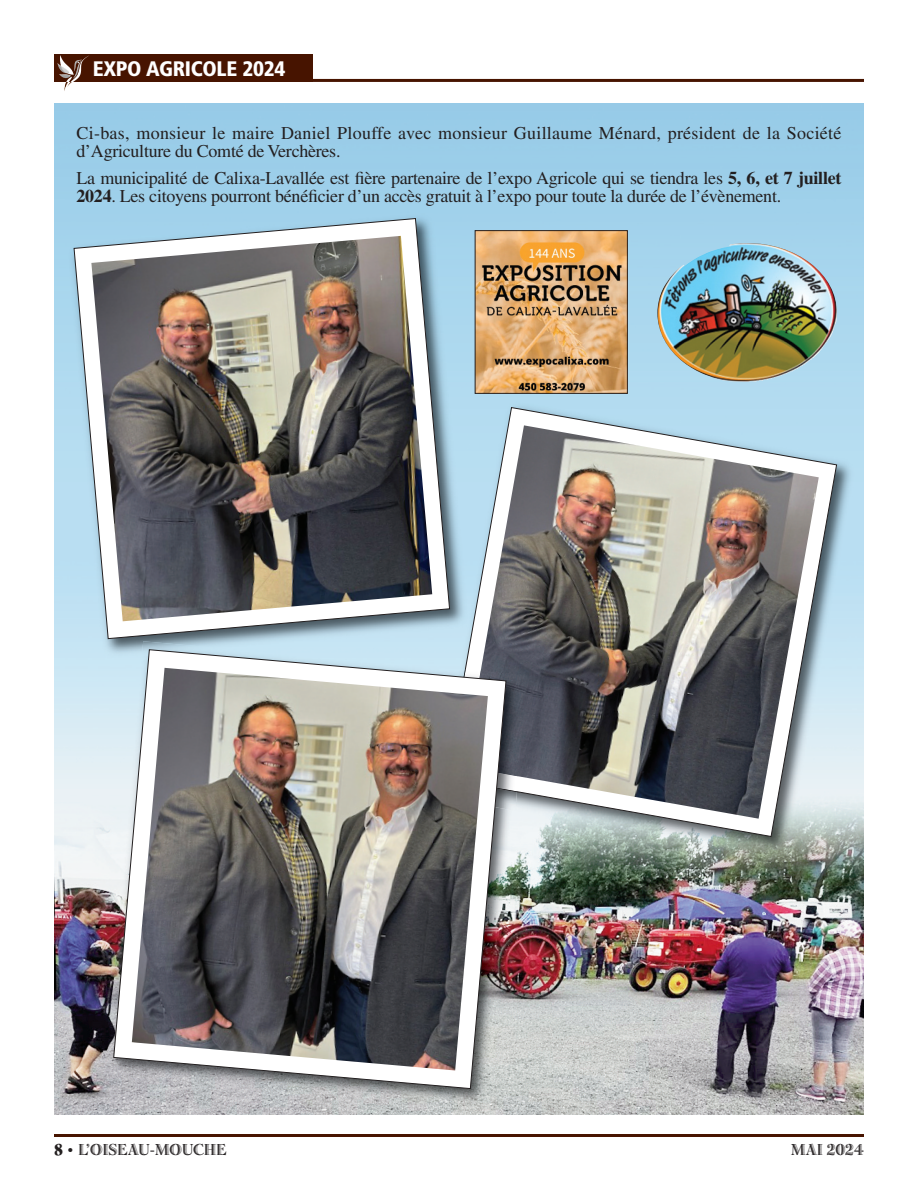
<style>
.page{position:relative;width:918px;height:1188px;background:#fff}
.page>*{position:absolute;margin:0;border:0;box-sizing:border-box;transform-origin:0 0}
.t1{font:900 condensed 21px "Frutiger";letter-spacing:-.015em;color:#fff}
.t2{font:18px/18px "Times";letter-spacing:-.015em;color:#231f20}
.t3{font:18px/18px "Times";letter-spacing:.015em;color:#231f20}
.t4{font:16.5px "Bertie Plain";color:#231f20}
.s1{font-weight:700}
.s2{font-family:"Spumoni LP";font-size:21px}
.s3{font-family:"Times";font-size:15px}
</style>
<div class="page">
<img style="left:54px;top:104px;width:810px;height:1011px">
<hr style="left:54px;top:1134px;width:810px;height:3px;background:#471400">
<div style="left:54px;top:54px;width:258px;height:28px;background:#471400"></div>
<hr style="left:54px;top:79px;width:810px;height:3px;background:#471400">
<img style="left:67px;top:55px;width:22px;height:27px">
<svg style="left:64px;top:82px;width:8px;height:9px"></svg>
<img style="left:66px;top:210px;width:403px;height:449px">
<svg style="left:73px;top:218px;width:377px;height:421px"></svg>
<img style="left:91px;top:236px;width:341px;height:385px">
<img style="left:446px;top:398px;width:413px;height:461px">
<svg style="left:445px;top:407px;width:392px;height:430px;background:#b8d0db"></svg>
<img style="left:464px;top:425px;width:355px;height:394px">
<img style="left:105px;top:649px;width:410px;height:461px">
<img style="left:142px;top:641px;width:85px;height:8px">
<img style="left:507px;top:669px;width:10px;height:123px">
<img style="left:507px;top:671px;width:20px;height:105px">
<svg style="left:113px;top:649px;width:394px;height:440px"></svg>
<img style="left:132px;top:668px;width:356px;height:402px">
<img style="left:657px;top:243px;width:180px;height:139px">
<img style="left:477px;top:232px;width:149px;height:160px">
<div style="left:475px;top:230px;width:153px;height:164px;border:1px solid #231f20"></div>
<p class="t1" style="left:93px;top:60px;width:194px">EXPO AGRICOLE 2024</p>
<p class="t3" style="left:76px;top:126px;width:766px">Ci-bas, monsieur le maire Daniel Plouffe avec monsieur Guillaume Ménard, président de la Société d’Agriculture du Comté de Verchères.</p>
<p class="t2" style="left:76px;top:171px;width:767px">La municipalité de Calixa-Lavallée est fière partenaire de l’expo Agricole qui se tiendra les <span class="s1">5, 6, et 7 juillet<br>2024</span>. Les citoyens pourront bénéficier d’un accès gratuit à l’expo pour toute la durée de l’évènement.</p>
<p class="t4" style="left:54px;top:1144px;width:174px"><span class="s2">8</span> <span class="s3">•</span> L’OISEAU-MOUCHE</p>
<p class="t4" style="left:791px;top:1144px;width:74px">MAI 2024</p>
</div>
